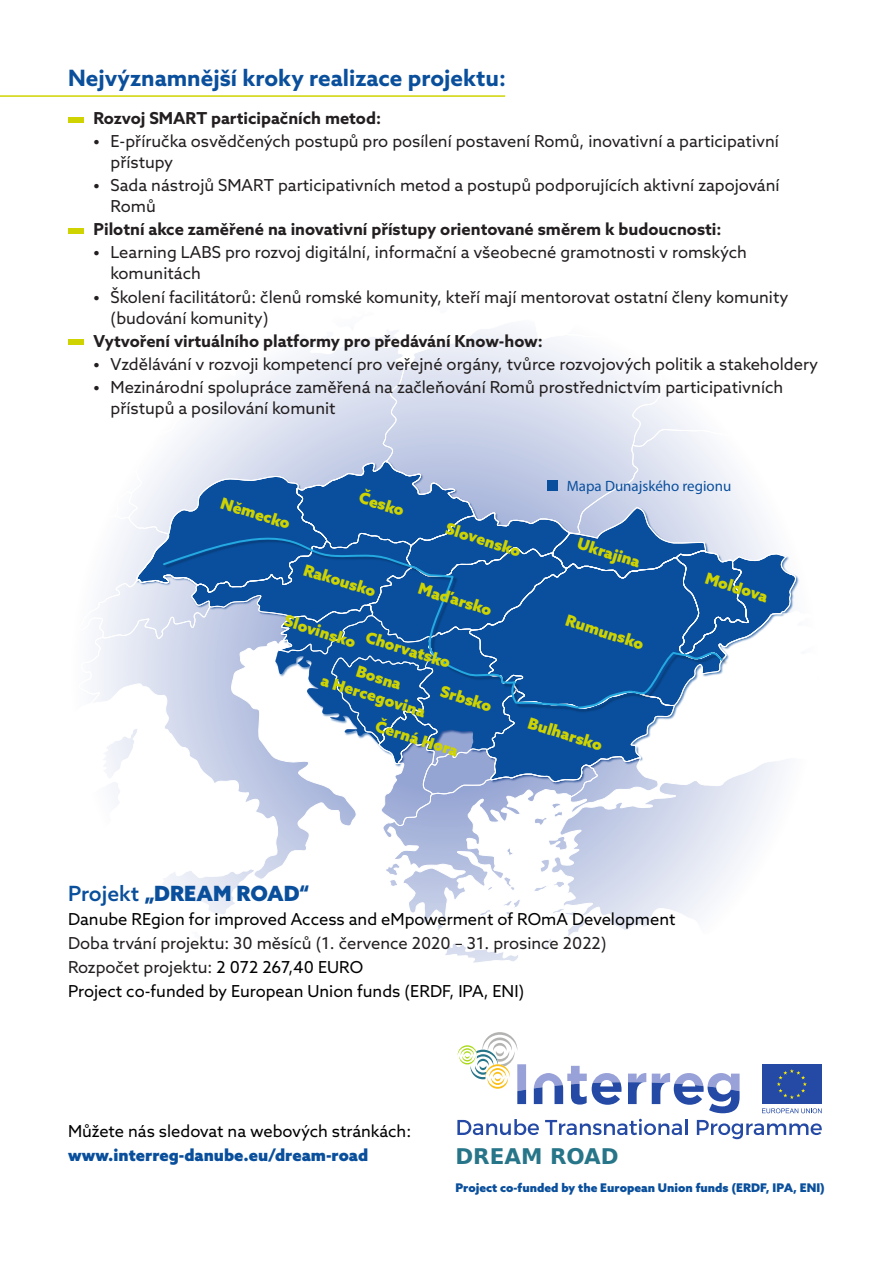
<style>
.page{position:relative;width:893px;height:1263px;background:#fff}
.page>*{position:absolute;margin:0;border:0;box-sizing:border-box;transform-origin:0 0}
.t1{font:700 22.5px "Azo Sans";color:#0a4f9c}
.t2{font:700 21.45px "DejaVu Sans";color:#277588}
.t3{font:900 21px "Azo Sans";color:#0a4f9c}
.t4{font:16.5px/21px "Azo Sans";color:#231f20}
.t5{font:700 16.5px "Azo Sans";color:#231f20}
.t6{font:16.5px "Azo Sans";color:#000}
.t7{font:900 16.5px "Azo Sans";color:#0a4f9c}
.t8{font:900 15.75px/18.9px "Azo Sans";color:#cfd400;text-align:center}
.t9{font:15px "Myriad Pro";color:#0a4f9d}
.t10{font:900 12px "Azo Sans";color:#0a4f9c}
.s1{font-weight:900}
.s2{font-weight:500}
.s3{color:#000}
</style>
<div class="page">
<svg style="left:68px;top:327px;width:731px;height:636px"></svg>
<img style="left:163px;top:538px;width:565px;height:176px">
<svg style="left:161px;top:531px;width:563px;height:178px"></svg>
<div style="left:547px;top:480px;width:11px;height:11px;background:#0a4f9d"></div>
<div style="left:68px;top:117px;width:16px;height:5px;background:#cfd400"></div>
<div style="left:68px;top:228px;width:16px;height:6px;background:#cfd400"></div>
<div style="left:68px;top:340px;width:16px;height:5px;background:#cfd400"></div>
<svg style="left:458px;top:1032px;width:68px;height:72px"></svg>
<svg style="left:628px;top:1073px;width:18px;height:31px"></svg>
<svg style="left:652px;top:1073px;width:88px;height:40px"></svg>
<svg style="left:534px;top:1066px;width:88px;height:39px"></svg>
<div style="left:762px;top:1064px;width:60px;height:40px;background:#254aa5"></div>
<svg style="left:777px;top:1069px;width:30px;height:30px"></svg>
<svg style="left:762px;top:1108px;width:60px;height:5px"></svg>
<svg style="left:457px;top:1119px;width:82px;height:16px"></svg>
<svg style="left:545px;top:1119px;width:137px;height:16px"></svg>
<hr style="left:685px;top:1119px;width:3px;height:16px;background:#254aa5">
<svg style="left:697px;top:1120px;width:125px;height:19px"></svg>
<hr style="left:0;top:95px;width:505px;height:2px;background:#cfd400">
<h1 class="t1" style="left:68px;top:63px;width:439px">Nejvýznamnější kroky realizace projektu:</h1>
<p class="t5" style="left:94px;top:107px;width:289px">Rozvoj SMART participačních metod:</p>
<p class="t4" style="left:111px;top:130px;width:670px;text-indent:-17px"><span class="s1">•</span> E-příručka osvědčených postupů pro posílení postavení Romů, inovativní a participativní přístupy</p>
<p class="t4" style="left:111px;top:175px;width:670px;text-indent:-17px"><span class="s1">•</span> Sada nástrojů SMART participativních metod a postupů podporujících aktivní zapojování<br>Romů</p>
<p class="t5" style="left:94px;top:218px;width:629px">Pilotní akce zaměřené na inovativní přístupy orientované směrem k budoucnosti:</p>
<p class="t4" style="left:111px;top:242px;width:638px;text-indent:-17px"><span class="s1">•</span> Learning LABS pro rozvoj digitální, informační a všeobecné gramotnosti v romských komunitách</p>
<p class="t4" style="left:111px;top:286px;width:679px;text-indent:-17px"><span class="s1">•</span> Školení facilitátorů: členů romské komunity, kteří mají mentorovat ostatní členy komunity (budování komunity)</p>
<p class="t5" style="left:94px;top:330px;width:451px">Vytvoření virtuálního platformy pro předávání Know-how:</p>
<p class="t4" style="left:94px;top:353px;width:726px"><span class="s1">•</span> Vzdělávání v rozvoji kompetencí pro veřejné orgány, tvůrce rozvojových politik a stakeholdery</p>
<p class="t4" style="left:111px;top:376px;width:674px;text-indent:-17px"><span class="s1">•</span> Mezinárodní spolupráce zaměřená na začleňování Romů prostřednictvím participativních přístupů a posilování komunit</p>
<p class="t9" style="left:567px;top:477px;width:166px">Mapa Dunajského regionu</p>
<p class="t8" style="left:362px;top:488px;width:48px;rotate:17deg">Česko</p>
<p class="t8" style="left:224px;top:493px;width:73px;rotate:17deg">Německo</p>
<p class="t8" style="left:449px;top:519px;width:79px;rotate:17deg">Slovensko</p>
<p class="t8" style="left:580px;top:534px;width:67px;rotate:17deg">Ukrajina</p>
<p class="t8" style="left:307px;top:560px;width:76px;rotate:17deg">Rakousko</p>
<p class="t8" style="left:708px;top:568px;width:66px;rotate:17deg">Moldova</p>
<p class="t8" style="left:422px;top:579px;width:78px;rotate:17deg">Maďarsko</p>
<p class="t8" style="left:288px;top:611px;width:75px;rotate:17deg">Slovinsko</p>
<p class="t8" style="left:569px;top:611px;width:82px;rotate:17deg">Rumunsko</p>
<p class="t8" style="left:369px;top:627px;width:90px;rotate:17deg">Chorvatsko</p>
<p class="t8" style="left:330px;top:652px;width:110px;rotate:17deg">Bosna<br>a Hercegovina</p>
<p class="t8" style="left:444px;top:682px;width:54px;rotate:17deg">Srbsko</p>
<p class="t8" style="left:379px;top:716px;width:87px;rotate:17deg">Černá Hora</p>
<p class="t8" style="left:531px;top:713px;width:78px;rotate:17deg">Bulharsko</p>
<p class="t3" style="left:68px;top:879px;width:243px"><span class="s2">Projekt</span> „DREAM ROAD“</p>
<p class="t6" style="left:68px;top:908px;width:609px">Danube REgion for improved Access and eMpowerment of ROmA Development</p>
<p class="t4" style="left:68px;top:930px;width:540px;line-height:24px">Doba trvání projektu: 30 měsíců (1. července 2020 – 31. prosince 2022)<br>Rozpočet projektu: <span class="s3">2 072 267,40 EURO<br>Project co-funded by European Union funds (ERDF, IPA, ENI)</span></p>
<p class="t6" style="left:68px;top:1121px;width:345px">Můžete nás sledovat na webových stránkách:</p>
<p class="t7" style="left:68px;top:1144px;width:302px">www.interreg-danube.eu/dream-road</p>
<h2 class="t2" style="left:455px;top:1139px;width:165px">DREAM ROAD</h2>
<p class="t10" style="left:455px;top:1179px;width:371px">Project co-funded by the European Union funds (ERDF, IPA, ENI)</p>
</div>
